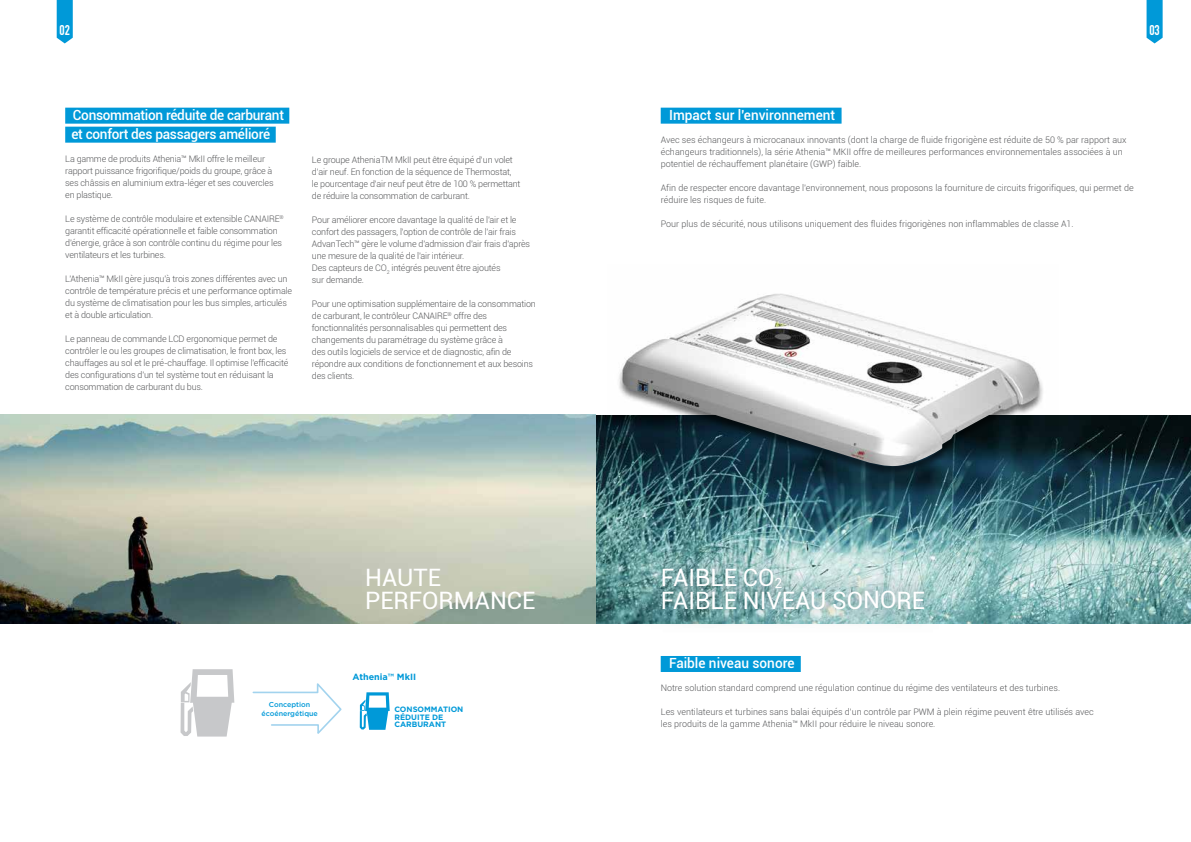
<style>
.page{position:relative;width:1191px;height:842px;background:#fff}
.page>*{position:absolute;margin:0;border:0;box-sizing:border-box;transform-origin:0 0}
.t1{font:24px/23px "Roboto";color:#fff}
.t2{font:500 14px/19px "Roboto";letter-spacing:-.02em;color:#fff}
.t3{font:500 14px "Roboto";color:#fff}
.t4{font:14px "DIN Engschrift Std";color:#fff}
.t5{font:300 9px/12px "Roboto";letter-spacing:-.02em;color:#58595b}
.t6{font:300 9px/12px "Roboto";color:#58595b}
.t7{font:700 9px "Gotham";color:#0099d8}
.t8{font:700 7.7px/7.7px "Gotham";color:#0099d8}
.t9{font:500 7.1px/8.6px "Gotham";color:#0099d8;text-align:center}
</style>
<div class="page">
<div style="left:65px;top:108px;width:224px;height:16px;background:#0099d8"></div>
<div style="left:65px;top:127px;width:211px;height:16px;background:#0099d8"></div>
<div style="left:660px;top:108px;width:181px;height:16px;background:#0099d8"></div>
<svg style="left:360px;top:692px;width:30px;height:38px"></svg>
<svg style="left:180px;top:669px;width:54px;height:67px"></svg>
<img style="left:0;top:415px;width:1191px;height:208px">
<svg style="left:637px;top:544px;width:309px;height:80px;background:#94bbba"></svg>
<div style="left:660px;top:656px;width:140px;height:16px;background:#0099d8"></div>
<svg style="left:57px;top:0;width:16px;height:43px"></svg>
<svg style="left:1146px;top:0;width:16px;height:43px"></svg>
<img style="left:607px;top:293px;width:451px;height:212px">
<img style="left:622px;top:294px;width:416px;height:174px">
<svg style="left:252px;top:683px;width:90px;height:51px"></svg>
<h2 class="t4" style="left:60px;top:22px;width:12px">02</h2>
<h2 class="t4" style="left:1149px;top:22px;width:12px">03</h2>
<h2 class="t2" style="left:71px;top:105px;width:214px">Consommation réduite de carburant et confort des passagers amélioré</h2>
<p class="t5" style="left:65px;top:152px;width:210px">La gamme de produits Athenia™ MkII offre le meilleur rapport puissance frigorifique/poids du groupe, grâce à ses châssis en aluminium extra-léger et ses couvercles en plastique.</p>
<p class="t5" style="left:65px;top:212px;width:220px">Le système de contrôle modulaire et extensible CANAIRE<sup>® </sup>garantit efficacité opérationnelle et faible consommation d'énergie, grâce à son contrôle continu du régime pour les ventilateurs et les turbines.</p>
<p class="t5" style="left:65px;top:272px;width:228px">L'Athenia™ MkII gère jusqu'à trois zones différentes avec un contrôle de température précis et une performance optimale du système de climatisation pour les bus simples, articulés et à double articulation.</p>
<p class="t5" style="left:65px;top:332px;width:225px">Le panneau de commande LCD ergonomique permet de contrôler le ou les groupes de climatisation, le front box, les chauffages au sol et le pré-chauffage. Il optimise l'efficacité des configurations d'un tel système tout en réduisant la consommation de carburant du bus.</p>
<p class="t5" style="left:312px;top:153px;width:210px">Le groupe AtheniaTM MkII peut être équipé d’un volet d’air neuf. En fonction de la séquence de Thermostat,<br>le pourcentage d’air neuf peut être de 100 % permettant de réduire la consommation de carburant.</p>
<p class="t5" style="left:312px;top:213px;width:220px">Pour améliorer encore davantage la qualité de l'air et le confort des passagers, l'option de contrôle de l'air frais AdvanTech™ gère le volume d'admission d'air frais d'après une mesure de la qualité de l'air intérieur.<br>Des capteurs de CO<sub>2</sub> intégrés peuvent être ajoutés<br>sur demande.</p>
<p class="t5" style="left:312px;top:298px;width:225px">Pour une optimisation supplémentaire de la consommation de carburant, le contrôleur CANAIRE<sup>®</sup> offre des fonctionnalités personnalisables qui permettent des changements du paramétrage du système grâce à<br>des outils logiciels de service et de diagnostic, afin de répondre aux conditions de fonctionnement et aux besoins des clients.</p>
<h2 class="t3" style="left:669px;top:105px;width:168px">Impact sur l'environnement</h2>
<p class="t6" style="left:660px;top:133px;width:467px">Avec ses échangeurs à microcanaux innovants (dont la charge de fluide frigorigène est réduite de 50 % par rapport aux échangeurs traditionnels), la série Athenia™ MKII offre de meilleures performances environnementales associées à un potentiel de réchauffement planétaire (GWP) faible.</p>
<p class="t6" style="left:660px;top:181px;width:474px">Afin de respecter encore davantage l’environnement, nous proposons la fourniture de circuits frigorifiques, qui permet de réduire les risques de fuite.</p>
<p class="t6" style="left:660px;top:217px;width:414px">Pour plus de sécurité, nous utilisons uniquement des fluides frigorigènes non inflammables de classe A1.</p>
<h1 class="t1" style="left:365px;top:565px;width:172px">HAUTE<br>PERFORMANCE</h1>
<h1 class="t1" style="left:660px;top:565px;width:266px">FAIBLE CO<sub>2<br></sub>FAIBLE NIVEAU SONORE</h1>
<p class="t9" style="left:261px;top:700px;width:58px">Conception écoénergétique</p>
<p class="t7" style="left:352px;top:672px;width:65px">Athenia™ MkII</p>
<p class="t8" style="left:394px;top:705px;width:70px">CONSOMMATION<br>RÉDUITE DE<br>CARBURANT</p>
<h2 class="t3" style="left:669px;top:653px;width:127px">Faible niveau sonore</h2>
<p class="t6" style="left:660px;top:682px;width:401px">Notre solution standard comprend une régulation continue du régime des ventilateurs et des turbines.</p>
<p class="t6" style="left:660px;top:706px;width:434px">Les ventilateurs et turbines sans balai équipés d'un contrôle par PWM à plein régime peuvent être utilisés avec les produits de la gamme Athenia™ MkII pour réduire le niveau sonore.</p>
</div>
